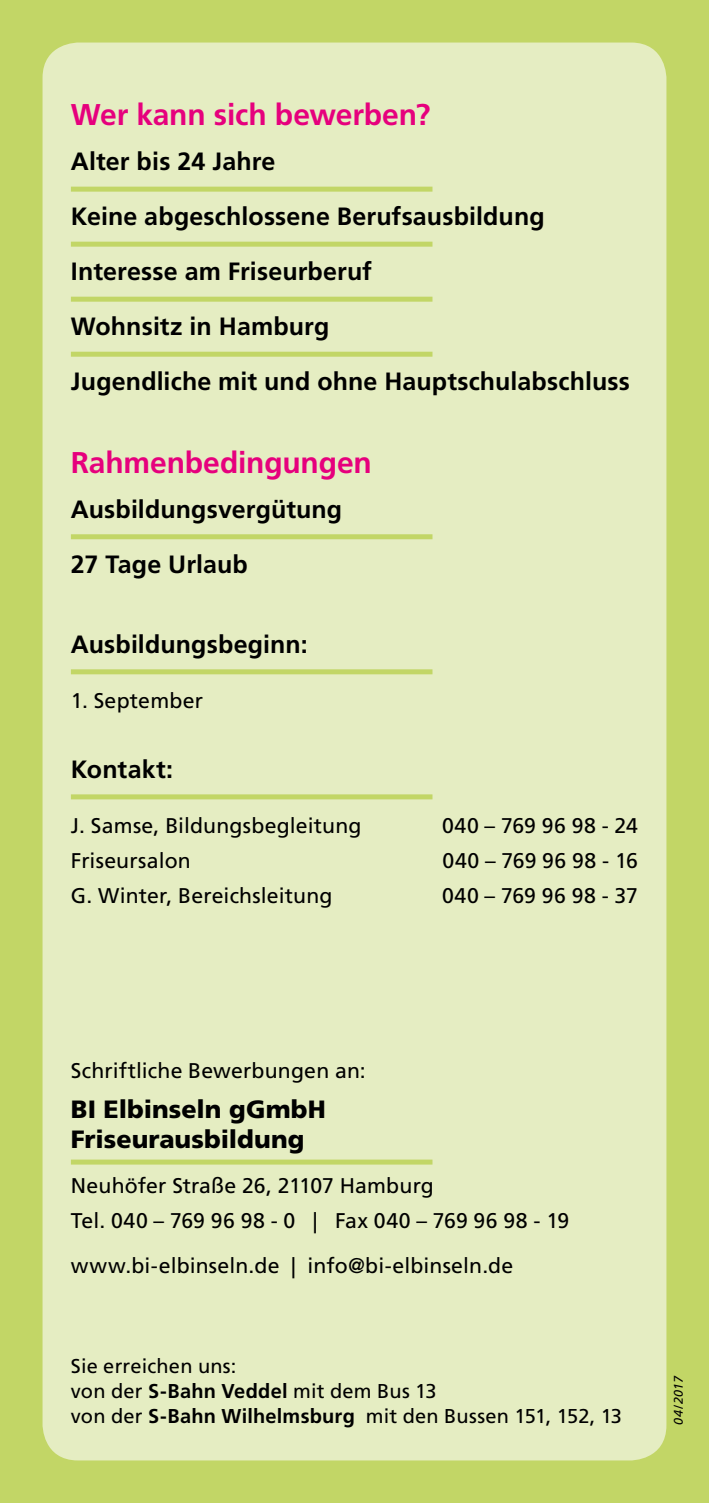
<style>
.page{position:relative;width:709px;height:1503px;background:#fff}
.page>*{position:absolute;margin:0;border:0;box-sizing:border-box;transform-origin:0 0}
.t1{font:700 30px "Frutiger LT Std";letter-spacing:-.005em;color:#e6007d}
.t2{font:700 25px "Frutiger LT Std";letter-spacing:.005em;color:#000}
.t3{font:900 25px/30px "Frutiger LT Std";color:#000}
.t4{font:21.25px/35px "Frutiger LT Std";letter-spacing:.005em;color:#000}
.t5{font:21.25px "Frutiger LT Std";letter-spacing:.025em;color:#000}
.t6{font:20px/25px "Frutiger LT Std";letter-spacing:.01em;color:#000}
.t7{font:italic 12.5px "Frutiger LT Std";letter-spacing:.01em;color:#000}
.s1{font-weight:700}
</style>
<div class="page">
<div style="left:0;top:0;width:709px;height:1502px;background:#c2d666"></div>
<div style="left:43px;top:43px;width:623px;height:1417px;background:#e5edc2;border-radius:35px"></div>
<div style="left:71px;top:187px;width:361px;height:5px;background:#c2d666"></div>
<div style="left:71px;top:242px;width:361px;height:5px;background:#c2d666"></div>
<div style="left:71px;top:297px;width:361px;height:5px;background:#c2d666"></div>
<div style="left:71px;top:352px;width:361px;height:5px;background:#c2d666"></div>
<div style="left:71px;top:534px;width:361px;height:5px;background:#c2d666"></div>
<div style="left:71px;top:669px;width:361px;height:5px;background:#c2d666"></div>
<div style="left:71px;top:794px;width:361px;height:5px;background:#c2d666"></div>
<div style="left:71px;top:1159px;width:361px;height:5px;background:#c2d666"></div>
<h1 class="t1" style="left:71px;top:97px;width:361px">Wer kann sich bewerben?</h1>
<p class="t2" style="left:71px;top:147px;width:206px">Alter bis 24 Jahre</p>
<p class="t2" style="left:71px;top:202px;width:475px">Keine abgeschlossene Berufsausbildung</p>
<p class="t2" style="left:71px;top:257px;width:302px">Interesse am Friseurberuf</p>
<p class="t2" style="left:71px;top:312px;width:260px">Wohnsitz in Hamburg</p>
<p class="t2" style="left:71px;top:367px;width:560px">Jugendliche mit und ohne Hauptschulabschluss</p>
<h1 class="t1" style="left:71px;top:445px;width:302px">Rahmenbedingungen</h1>
<p class="t2" style="left:71px;top:494px;width:273px">Ausbildungsvergütung</p>
<p class="t2" style="left:71px;top:549px;width:178px">27 Tage Urlaub</p>
<p class="t2" style="left:71px;top:629px;width:238px">Ausbildungsbeginn:</p>
<p class="t4" style="left:71px;top:683px;width:134px">1. September</p>
<p class="t2" style="left:71px;top:754px;width:104px">Kontakt:</p>
<p class="t4" style="left:71px;top:808px;width:292px">J. Samse, Bildungsbegleitung</p>
<p class="t5" style="left:442px;top:813px;width:197px">040 – 769 96 98 - 24</p>
<p class="t4" style="left:71px;top:843px;width:121px">Friseursalon</p>
<p class="t5" style="left:442px;top:848px;width:197px">040 – 769 96 98 - 16</p>
<p class="t4" style="left:71px;top:878px;width:263px">G. Winter, Bereichsleitung</p>
<p class="t5" style="left:442px;top:883px;width:197px">040 – 769 96 98 - 37</p>
<p class="t4" style="left:71px;top:1053px;width:296px">Schriftliche Bewerbungen an:</p>
<p class="t3" style="left:71px;top:1094px;width:256px">BI Elbinseln gGmbH<br>Friseurausbildung</p>
<p class="t4" style="left:71px;top:1168px;width:500px">Neuhöfer Straße 26, 21107 Hamburg<br>Tel. 040 – 769 96 98 - 0 | Fax 040 – 769 96 98 - 19</p>
<p class="t4" style="left:71px;top:1248px;width:444px">www.bi-elbinseln.de | info@bi-elbinseln.de</p>
<p class="t6" style="left:71px;top:1353px;width:552px">Sie erreichen uns:<br>von der <span class="s1">S-Bahn Veddel</span> mit dem Bus 13<br>von der <span class="s1">S-Bahn Wilhelmsburg</span> mit den Bussen 151, 152, 13</p>
<p class="t7" style="left:671px;top:1424px;width:50px;rotate:-90deg">04/2017</p>
</div>
